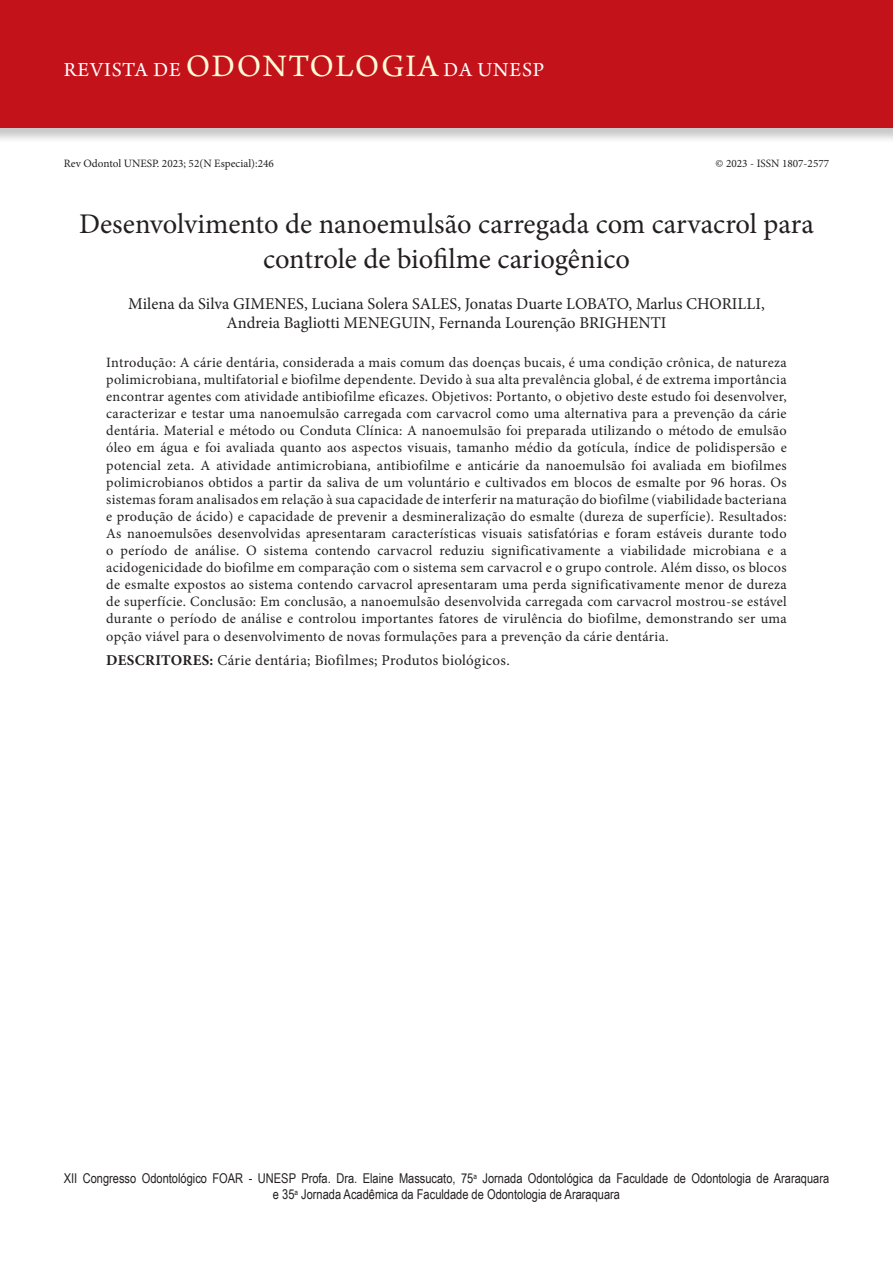
<style>
.page{position:relative;width:893px;height:1263px;background:#fff}
.page>*{position:absolute;margin:0;border:0;box-sizing:border-box;transform-origin:0 0}
.ArticleTitle{font:28.5px/34.2px "Minion Pro";color:#231f20;text-align:center}
.t1{font:21px "Arno Pro";letter-spacing:.04em;color:#fff}
.Authors{font:16.5px/19.8px "Minion Pro";color:#231f20;text-align:center}
.Keywords{font:15px "Minion Pro";letter-spacing:.02em;color:#231f20}
.Abstract{font:14.25px/17.1px "Minion Pro";letter-spacing:.02em;color:#231f20;text-align:justify}
.t2{font:13.5px/16.2px "Arial Narrow";color:#231f20;text-align:center}
.t3{font:11.25px "Minion Pro";color:#231f20}
.s1{font-size:33px;color:#fffbd6}
.s2{font-weight:700}
</style>
<div class="page">
<div style="left:0;top:0;width:893px;height:144px;background:#231f20;opacity:.25"></div>
<div style="left:0;top:0;width:893px;height:128px;background:#c4121a"></div>
<h2 class="t1" style="left:64px;top:58px;width:482px">REVISTA DE <span class="s1">ODONTOLOGIA</span> DA UNESP</h2>
<p class="t3" style="left:64px;top:156px;width:212px">Rev Odontol UNESP. 2023; 52(N Especial):246</p>
<p class="t3" style="left:715px;top:156px;width:115px">© 2023 - ISSN 1807-2577</p>
<p class="ArticleTitle" style="left:79px;top:207px;width:736px">Desenvolvimento de nanoemulsão carregada com carvacrol para controle de biofilme cariogênico</p>
<p class="Authors" style="left:128px;top:293px;width:638px">Milena da Silva GIMENES, Luciana Solera SALES, Jonatas Duarte LOBATO, Marlus CHORILLI,<br>Andreia Bagliotti MENEGUIN, Fernanda Lourenção BRIGHENTI</p>
<p class="Abstract" style="left:106px;top:354px;width:682px">Introdução: A cárie dentária, considerada a mais comum das doenças bucais, é uma condição crônica, de natureza polimicrobiana, multifatorial e biofilme dependente. Devido à sua alta prevalência global, é de extrema importância encontrar agentes com atividade antibiofilme eficazes. Objetivos: Portanto, o objetivo deste estudo foi desenvolver, caracterizar e testar uma nanoemulsão carregada com carvacrol como uma alternativa para a prevenção da cárie dentária. Material e método ou Conduta Clínica: A nanoemulsão foi preparada utilizando o método de emulsão óleo em água e foi avaliada quanto aos aspectos visuais, tamanho médio da gotícula, índice de polidispersão e potencial zeta. A atividade antimicrobiana, antibiofilme e anticárie da nanoemulsão foi avaliada em biofilmes polimicrobianos obtidos a partir da saliva de um voluntário e cultivados em blocos de esmalte por 96 horas. Os sistemas foram analisados em relação à sua capacidade de interferir na maturação do biofilme (viabilidade bacteriana e produção de ácido) e capacidade de prevenir a desmineralização do esmalte (dureza de superfície). Resultados:<br>As nanoemulsões desenvolvidas apresentaram características visuais satisfatórias e foram estáveis durante todo o período de análise. O sistema contendo carvacrol reduziu significativamente a viabilidade microbiana e a acidogenicidade do biofilme em comparação com o sistema sem carvacrol e o grupo controle. Além disso, os blocos de esmalte expostos ao sistema contendo carvacrol apresentaram uma perda significativamente menor de dureza de superfície. Conclusão: Em conclusão, a nanoemulsão desenvolvida carregada com carvacrol mostrou-se estável durante o período de análise e controlou importantes fatores de virulência do biofilme, demonstrando ser uma opção viável para o desenvolvimento de novas formulações para a prevenção da cárie dentária.</p>
<p class="Keywords" style="left:106px;top:650px;width:405px"><span class="s2">DESCRITORES:</span> Cárie dentária; Biofilmes; Produtos biológicos.</p>
<p class="t2" style="left:64px;top:1169px;width:767px">XII Congresso Odontológico FOAR - UNESP Profa. Dra. Elaine Massucato, 75<sup>a</sup> Jornada Odontológica da Faculdade de Odontologia de Araraquara e 35<sup>a</sup> Jornada Acadêmica da Faculdade de Odontologia de Araraquara</p>
</div>
